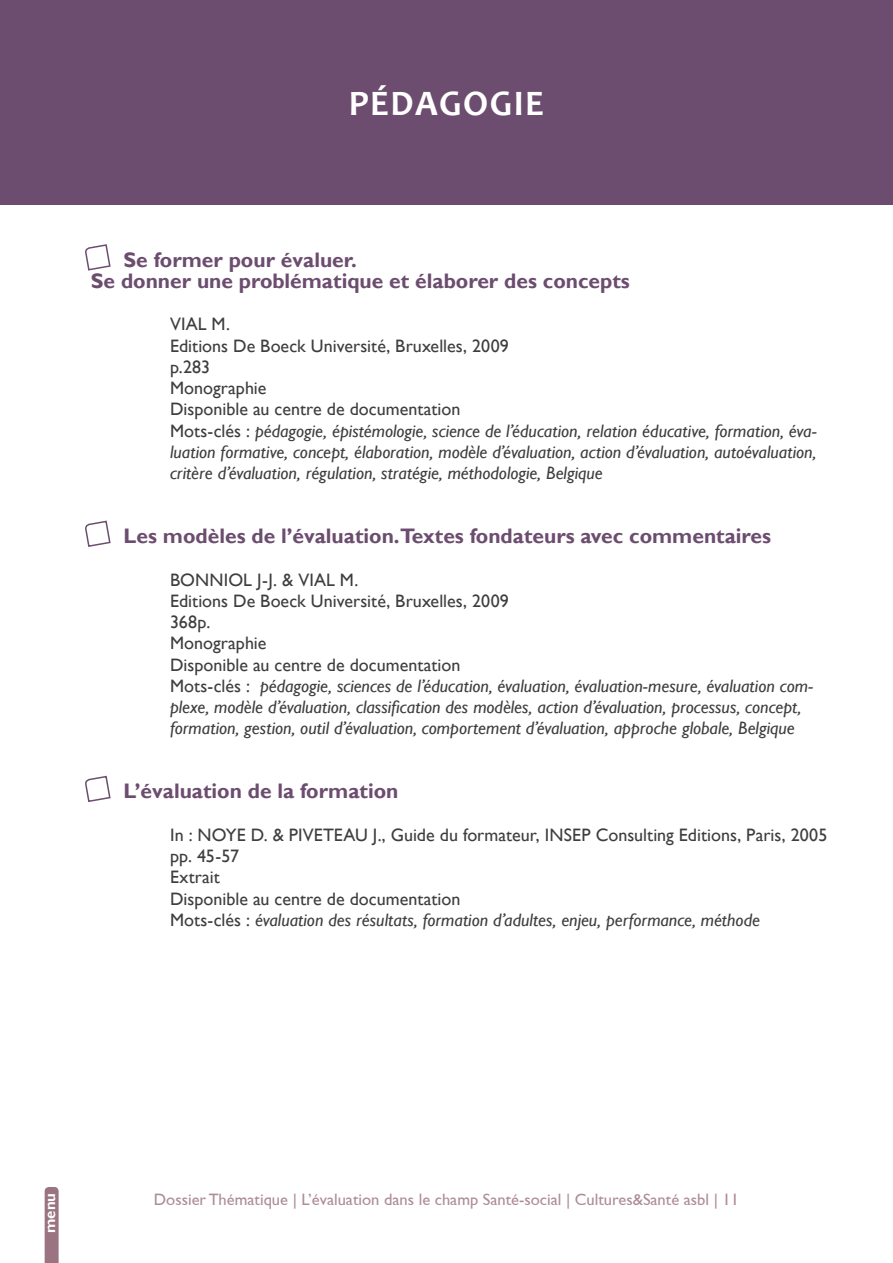
<style>
.page{position:relative;width:893px;height:1263px;background:#fff}
.page>*{position:absolute;margin:0;border:0;box-sizing:border-box;transform-origin:0 0}
.t1{font:700 36px "Candara";letter-spacing:.04em;color:#fff}
.t2{font:700 21px/21.3px "Gill Sans";color:#6c4d6f}
.t3{font:italic 18px/21.3px "Gill Sans";color:#3e3e3f}
.t4{font:18px/21.3px "Gill Sans";color:#3e3e3f}
.t5{font:16.5px "Gill Sans";color:#ad8c95}
.t6{font:700 15px "Gill Sans";color:#fff}
.s1{font-style:normal}
.s2{font-style:italic}
</style>
<div class="page">
<div style="left:0;top:0;width:893px;height:204px;background:#6c4d6f"></div>
<svg style="left:45px;top:1187px;width:14px;height:76px"></svg>
<svg style="left:85px;top:244px;width:26px;height:27px"></svg>
<svg style="left:85px;top:520px;width:26px;height:27px"></svg>
<svg style="left:85px;top:775px;width:26px;height:28px"></svg>
<h1 class="t1" style="left:349px;top:81px;width:197px">PÉDAGOGIE</h1>
<p class="t2" style="left:91px;top:249px;width:540px;text-indent:33px">Se former pour évaluer.<br>Se donner une problématique et élaborer des concepts</p>
<p class="t3" style="left:170px;top:314px;width:648px"><span class="s1">VIAL M.<br>Editions De Boeck Université, Bruxelles, 2009<br>p.283<br>Monographie<br>Disponible au centre de documentation<br>Mots-clés :</span> pédagogie, épistémologie, science de l’éducation, relation éducative, formation, éva&shy;luation formative, concept, élaboration, modèle d’évaluation, action d’évaluation, autoévaluation, critère d’évaluation, régulation, stratégie, méthodologie, Belgique</p>
<p class="t2" style="left:124px;top:526px;width:649px">Les modèles de l’évaluation.Textes fondateurs avec commentaires</p>
<p class="t3" style="left:170px;top:569px;width:644px"><span class="s1">BONNIOL J-J. &amp; VIAL M.<br>Editions De Boeck Université, Bruxelles, 2009<br>368p.<br>Monographie<br>Disponible au centre de documentation<br>Mots-clés :</span> pédagogie, sciences de l’éducation, évaluation, évaluation-mesure, évaluation com&shy;plexe, modèle d’évaluation, classification des modèles, action d’évaluation, processus, concept, formation, gestion, outil d’évaluation, comportement d’évaluation, approche globale, Belgique</p>
<p class="t2" style="left:124px;top:781px;width:276px">L’évaluation de la formation</p>
<p class="t4" style="left:170px;top:824px;width:659px">In : NOYE D. &amp; PIVETEAU J., Guide du formateur, INSEP Consulting Editions, Paris, 2005 pp. 45-57<br>Extrait<br>Disponible au centre de documentation<br>Mots-clés : <span class="s2">évaluation des résultats, formation d’adultes, enjeu, performance, méthode</span></p>
<p class="t6" style="left:41px;top:1233px;width:41px;rotate:-90deg">menu</p>
<p class="t5" style="left:154px;top:1189px;width:587px">Dossier Thématique | L’évaluation dans le champ Santé-social | Cultures&amp;Santé asbl | 11</p>
</div>
